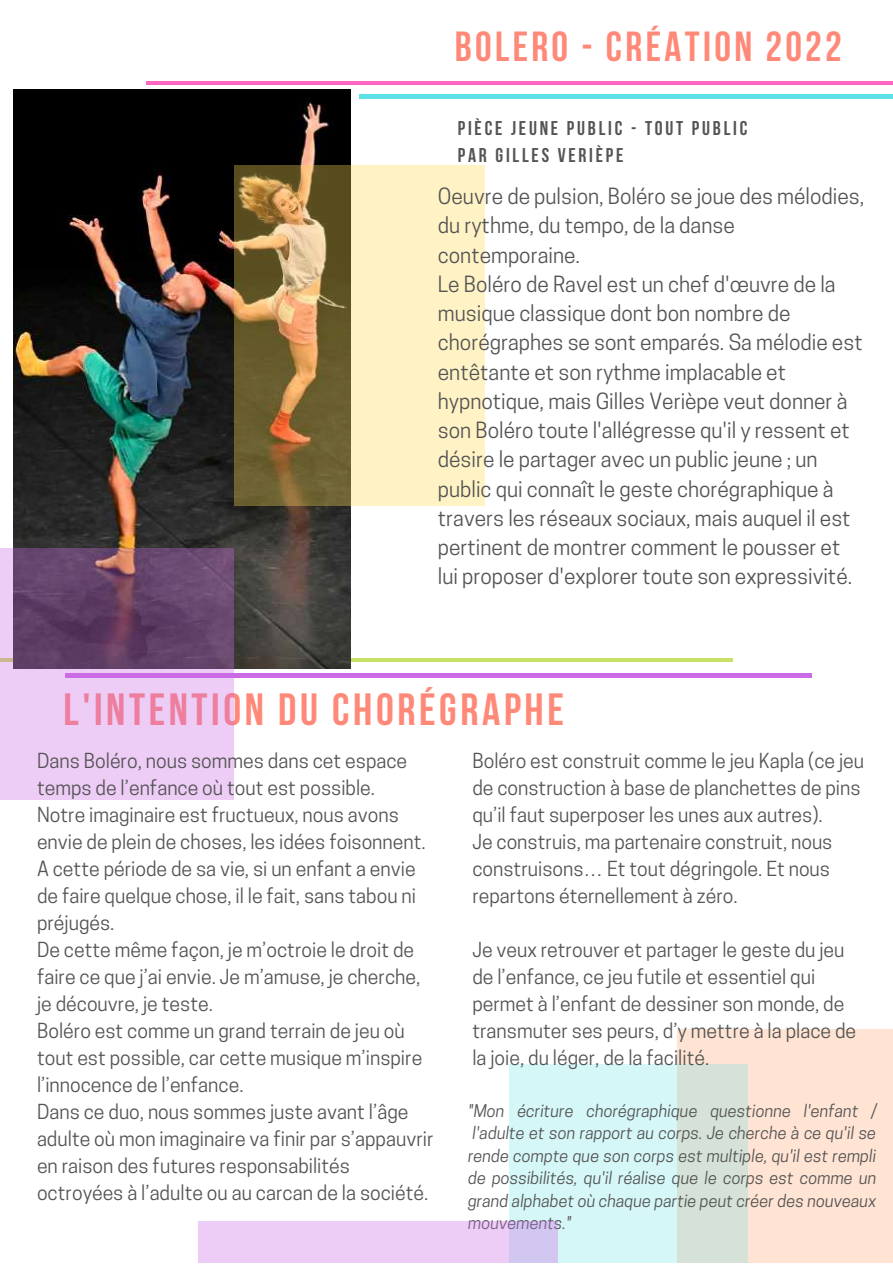
<style>
.page{position:relative;width:893px;height:1264px;background:#fff}
.page>*{position:absolute;margin:0;border:0;box-sizing:border-box;transform-origin:0 0}
.t1{font:700 45px "Bebas Neue";letter-spacing:.08em;color:#ff8979}
.t2{font:700 41.85px "Bebas Neue";letter-spacing:.08em;color:#ff8979}
.t3{font:21px/29.2px "Cooper Hewitt";color:#545454}
.t4{font:700 19.8px/27px "Bebas Neue";letter-spacing:.14em;color:#545454}
.t5{font:19.5px/27px "Cooper Hewitt";color:#545454}
.t6{font:italic 16.5px/22.5px "Cooper Hewitt";color:#545454;text-align:justify}
</style>
<div class="page">
<hr style="left:0;top:658px;width:732px;height:3px;background:#c9e265">
<hr style="left:146px;top:81px;width:746px;height:4px;background:#ff66c4">
<hr style="left:359px;top:95px;width:533px;height:3px;background:#5ce1e6">
<hr style="left:65px;top:674px;width:746px;height:3px;background:#cb6ce6">
<div style="left:676px;top:1028px;width:216px;height:234px;background:#ffe3d3"></div>
<svg style="left:509px;top:1063px;width:238px;height:199px;background:#d6f0ed"></svg>
<img style="left:13px;top:90px;width:337px;height:579px">
<svg style="left:234px;top:165px;width:251px;height:340px;background:#c8b687"></svg>
<svg style="left:0;top:548px;width:234px;height:251px;background:#af8cb5"></svg>
<svg style="left:198px;top:1221px;width:359px;height:41px;background:#e9cbf5"></svg>
<h2 class="t2" style="left:455px;top:29px;width:388px">BOLERO - CRÉATION 2022</h2>
<p class="t4" style="left:457px;top:117px;width:291px">PIÈCE JEUNE PUBLIC - TOUT PUBLIC<br>PAR GILLES VERIÈPE</p>
<p class="t3" style="left:438px;top:184px;width:428px">Oeuvre de pulsion, Boléro se joue des mélodies, du rythme, du tempo, de la danse contemporaine.<br>Le Boléro de Ravel est un chef d'œuvre de la musique classique dont bon nombre de chorégraphes se sont emparés. Sa mélodie est entêtante et son rythme implacable et hypnotique, mais Gilles Verièpe veut donner à son Boléro toute l'allégresse qu'il y ressent et désire le partager avec un public jeune ; un public qui connaît le geste chorégraphique à travers les réseaux sociaux, mais auquel il est pertinent de montrer comment le pousser et lui proposer d'explorer toute son expressivité.</p>
<h1 class="t1" style="left:64px;top:691px;width:502px">L'INTENTION DU CHORÉGRAPHE</h1>
<p class="t5" style="left:37px;top:749px;width:398px">Dans Boléro, nous sommes dans cet espace temps de l’enfance où tout est possible.<br>Notre imaginaire est fructueux, nous avons envie de plein de choses, les idées foisonnent.<br>A cette période de sa vie, si un enfant a envie de faire quelque chose, il le fait, sans tabou ni préjugés.<br>De cette même façon, je m’octroie le droit de faire ce que j’ai envie. Je m’amuse, je cherche, je découvre, je teste.<br>Boléro est comme un grand terrain de jeu où tout est possible, car cette musique m’inspire l’innocence de l’enfance.<br>Dans ce duo, nous sommes juste avant l’âge adulte où mon imaginaire va finir par s’appauvrir en raison des futures responsabilités octroyées à l’adulte ou au carcan de la société.</p>
<p class="t5" style="left:472px;top:749px;width:393px">Boléro est construit comme le jeu Kapla (ce jeu de construction à base de planchettes de pins qu’il faut superposer les unes aux autres).<br>Je construis, ma partenaire construit, nous construisons… Et tout dégringole. Et nous repartons éternellement à zéro.</p>
<p class="t5" style="left:472px;top:938px;width:385px">Je veux retrouver et partager le geste du jeu de l’enfance, ce jeu futile et essentiel qui permet à l’enfant de dessiner son monde, de transmuter ses peurs, d’y mettre à la place de la joie, du léger, de la facilité.</p>
<p class="t6" style="left:468px;top:1101px;width:410px">"Mon écriture chorégraphique questionne l'enfant / l'adulte et son rapport au corps. Je cherche à ce qu'il se rende compte que son corps est multiple, qu'il est rempli de possibilités, qu'il réalise que le corps est comme un grand alphabet où chaque partie peut créer des nouveaux mouvements."</p>
</div>
